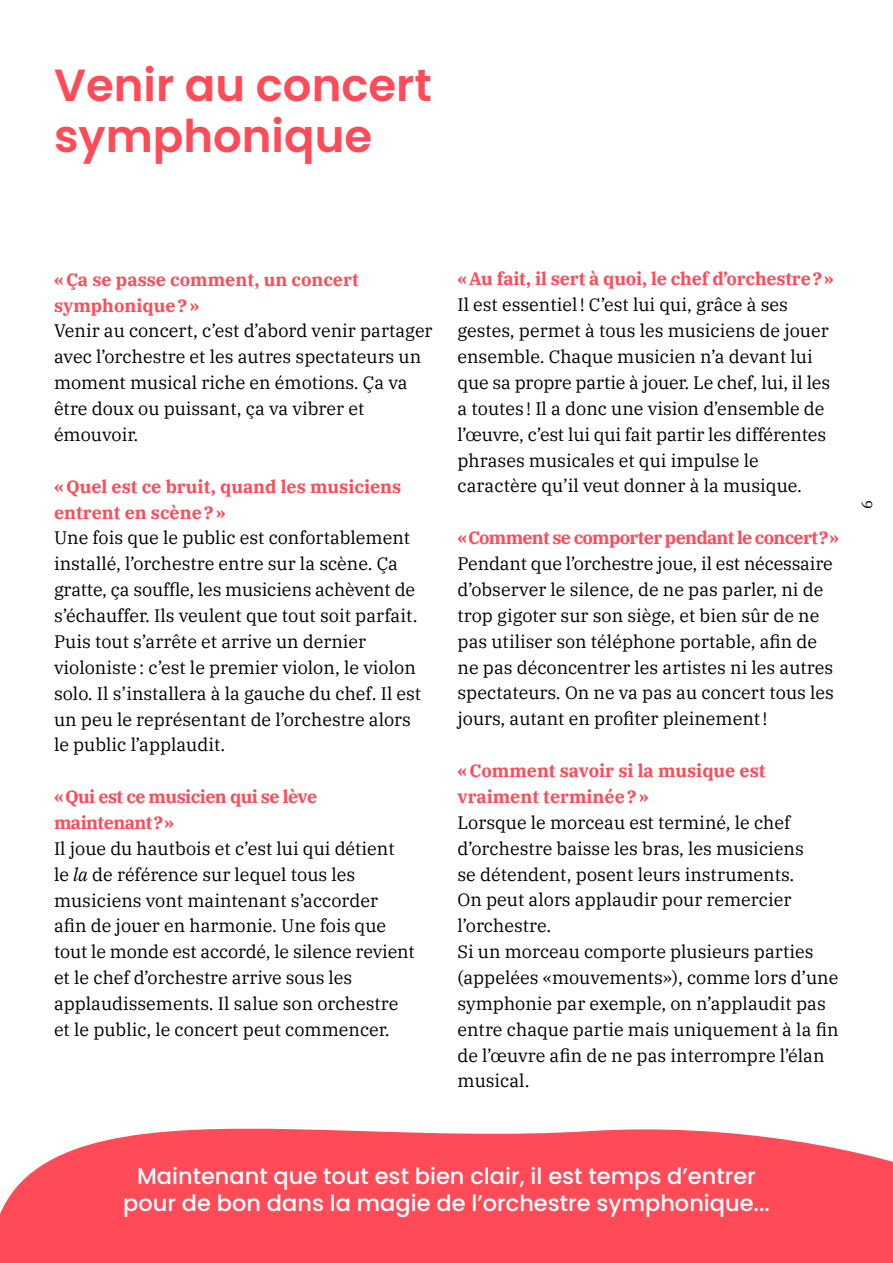
<style>
.page{position:relative;width:893px;height:1263px;background:#fff}
.page>*{position:absolute;margin:0;border:0;box-sizing:border-box;transform-origin:0 0}
.t1{font:600 45px/50.7px "Poppins";color:#ff4a58}
.t2{font:500 22.5px/27px "Poppins";color:#fff;text-align:center}
.t3{font:18px/25.8px "IBM Plex Serif";color:#000}
.t4{font:700 18px/25.8px "IBM Plex Serif";letter-spacing:-.005em;color:#ff4a58}
.t5{font:700 18px/25.8px "IBM Plex Serif";letter-spacing:-.03em;color:#ff4a58}
.t6{font:700 18px "IBM Plex Serif";letter-spacing:-.04em;color:#ff4a58}
.t7{font:15px "IBM Plex Serif";color:#000}
.s1{font-style:italic}
</style>
<div class="page">
<svg style="left:0;top:1128px;width:893px;height:135px;fill:#ff4a58"></svg>
<h1 class="t1" style="left:54px;top:60px;width:379px">Venir au concert symphonique</h1>
<p class="t4" style="left:54px;top:265px;width:307px">«Ça se passe comment, un concert symphonique?»</p>
<p class="t3" style="left:54px;top:317px;width:380px">Venir au concert, c’est d’abord venir partager avec l’orchestre et les autres spectateurs un moment musical riche en émotions. Ça va être doux ou puissant, ça va vibrer et émouvoir.</p>
<p class="t4" style="left:54px;top:472px;width:349px">«Quel est ce bruit, quand les musiciens entrent en scène?»</p>
<p class="t3" style="left:54px;top:524px;width:369px">Une fois que le public est confortablement installé, l’orchestre entre sur la scène. Ça gratte, ça souffle, les musiciens achèvent de s’échauffer. Ils veulent que tout soit parfait.<br>Puis tout s’arrête et arrive un dernier violoniste: c’est le premier violon, le violon solo. Il s’installera à la gauche du chef. Il est un peu le représentant de l’orchestre alors le public l’applaudit.</p>
<p class="t5" style="left:54px;top:782px;width:265px">«Qui est ce musicien qui se lève maintenant?»</p>
<p class="t3" style="left:54px;top:834px;width:362px">Il joue du hautbois et c’est lui qui détient<br>le <span class="s1">la</span> de référence sur lequel tous les musiciens vont maintenant s’accorder afin de jouer en harmonie. Une fois que tout le monde est accordé, le silence revient et le chef d’orchestre arrive sous les applaudissements. Il salue son orchestre et le public, le concert peut commencer.</p>
<p class="t4" style="left:457px;top:265px;width:378px">«Au fait, il sert à quoi, le chef d’orchestre?»</p>
<p class="t3" style="left:457px;top:291px;width:374px">Il est essentiel! C’est lui qui, grâce à ses gestes, permet à tous les musiciens de jouer ensemble. Chaque musicien n’a devant lui que sa propre partie à jouer. Le chef, lui, il les a toutes ! Il a donc une vision d’ensemble de l’œuvre, c’est lui qui fait partir les différentes phrases musicales et qui impulse le caractère qu’il veut donner à la musique.</p>
<p class="t6" style="left:457px;top:523px;width:383px">«Comment se comporter pendant le concert?»</p>
<p class="t3" style="left:457px;top:549px;width:378px">Pendant que l’orchestre joue, il est nécessaire d’observer le silence, de ne pas parler, ni de trop gigoter sur son siège, et bien sûr de ne pas utiliser son téléphone portable, afin de ne pas déconcentrer les artistes ni les autres spectateurs. On ne va pas au concert tous les jours, autant en profiter pleinement!</p>
<p class="t4" style="left:457px;top:756px;width:310px">«Comment savoir si la musique est vraiment terminée?»</p>
<p class="t3" style="left:457px;top:808px;width:383px">Lorsque le morceau est terminé, le chef d’orchestre baisse les bras, les musiciens<br>se détendent, posent leurs instruments.<br>On peut alors applaudir pour remercier l’orchestre.<br>Si un morceau comporte plusieurs parties (appelées «mouvements»), comme lors d’une symphonie par exemple, on n’applaudit pas entre chaque partie mais uniquement à la fin de l’œuvre afin de ne pas interrompre l’élan musical.</p>
<p class="t7" style="left:855px;top:509px;width:10px;rotate:-90deg">6</p>
<p class="t2" style="left:123px;top:1163px;width:648px">Maintenant que tout est bien clair, il est temps d’entrer pour de bon dans la magie de l’orchestre symphonique...</p>
</div>
